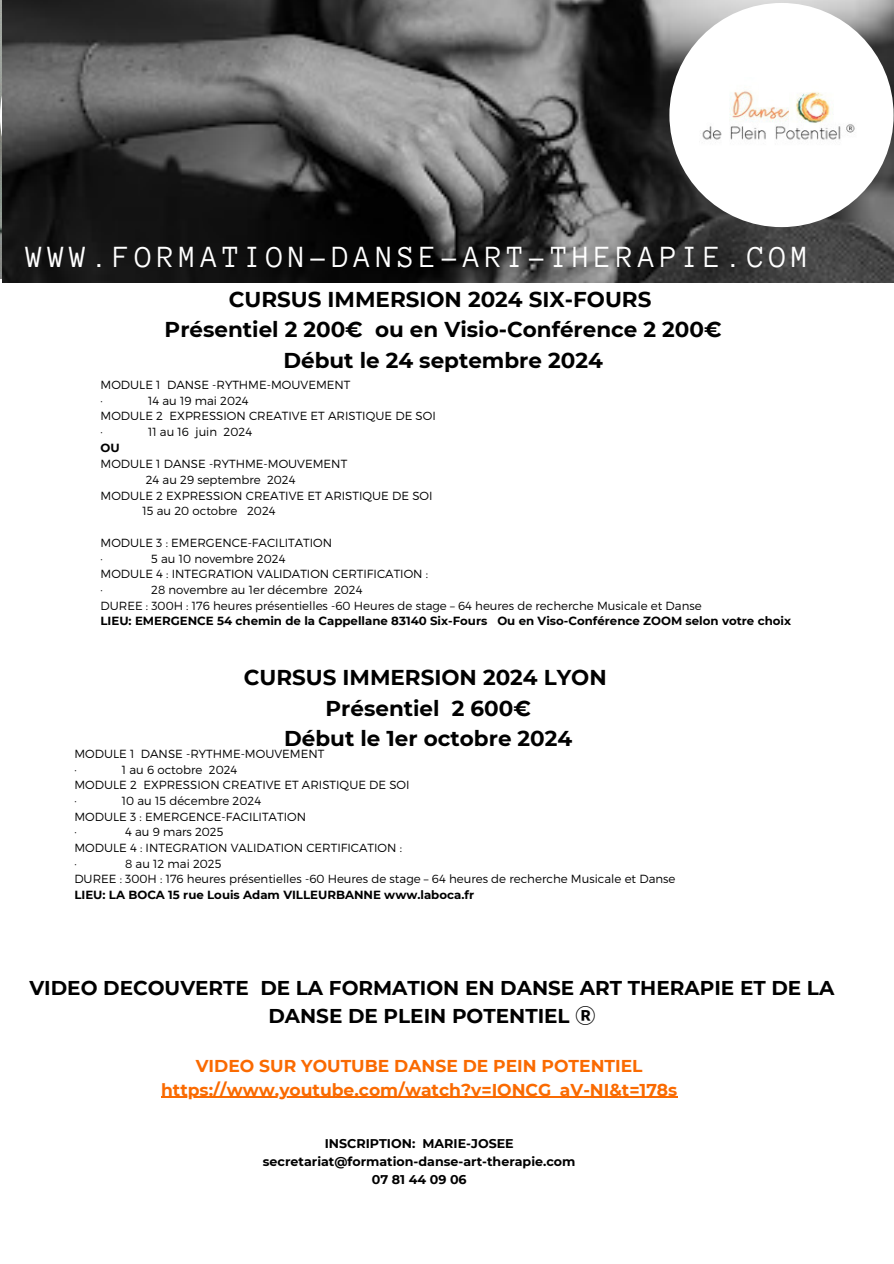
<style>
.page{position:relative;width:894px;height:1264px;background:#fff}
.page>*{position:absolute;margin:0;border:0;box-sizing:border-box;transform-origin:0 0}
.t1{font:31.5px "Anonymous Pro";letter-spacing:.15em;color:#fff}
.t2{font:700 21.45px/30.3px "Montserrat";color:#000;text-align:center}
.t3{font:700 19.95px/28.2px "Montserrat";color:#000;text-align:center}
.t4{font:700 17.1px "Montserrat";color:#fa6a01}
.t5{font:700 12.6px "Montserrat";color:#000}
.t6{font:300 11.7px "Montserrat";color:#000}
.t7{font:700 11.7px "Montserrat";color:#000}
.s1{font-family:"Noto Sans CJ Ksc"}
</style>
<div class="page">
<img style="left:2px;top:0;width:891px;height:282px">
<img style="left:669px;top:3px;width:224px;height:224px;border-radius:50%">
<hr style="left:161px;top:1096px;width:516px;height:1px;background:#fa6a01">
<p class="t1" style="left:26px;top:241px;width:784px">WWW.FORMATION-DANSE-ART-THERAPIE.COM</p>
<h1 class="t1" style="left:52px;top:242px;width:784px">WWW.FORMATION-DANSE-ART-THERAPIE.COM</h1>
<p class="t2" style="left:164px;top:284px;width:558px">CURSUS IMMERSION 2024 SIX-FOURS<br>Présentiel 2 200€ ou en Visio-Conférence 2 200€</p>
<p class="t2" style="left:283px;top:345px;width:321px">Début le 24 septembre 2024</p>
<h3 class="t6" style="left:100px;top:377px;width:251px">MODULE 1 DANSE -RYTHME-MOUVEMENT</h3>
<p class="t6" style="left:100px;top:393px;width:4px">·</p>
<p class="t6" style="left:148px;top:393px;width:102px">14 au 19 mai 2024</p>
<p class="t6" style="left:100px;top:408px;width:337px">MODULE 2 EXPRESSION CREATIVE ET ARISTIQUE DE SOI</p>
<p class="t6" style="left:100px;top:424px;width:4px">·</p>
<p class="t6" style="left:148px;top:424px;width:106px">11 au 16 juin 2024</p>
<p class="t7" style="left:100px;top:440px;width:21px">OU</p>
<p class="t6" style="left:100px;top:456px;width:248px">MODULE 1 DANSE -RYTHME-MOUVEMENT</p>
<p class="t6" style="left:146px;top:472px;width:151px">24 au 29 septembre 2024</p>
<p class="t6" style="left:100px;top:488px;width:333px">MODULE 2 EXPRESSION CREATIVE ET ARISTIQUE DE SOI</p>
<p class="t6" style="left:142px;top:503px;width:135px">15 au 20 octobre 2024</p>
<p class="t6" style="left:100px;top:535px;width:233px">MODULE 3 : EMERGENCE-FACILITATION</p>
<p class="t6" style="left:100px;top:550px;width:4px">·</p>
<p class="t6" style="left:151px;top:550px;width:136px">5 au 10 novembre 2024</p>
<p class="t6" style="left:100px;top:566px;width:329px">MODULE 4 : INTEGRATION VALIDATION CERTIFICATION :</p>
<h2 class="t6" style="left:100px;top:582px;width:4px">·</h2>
<h2 class="t6" style="left:151px;top:582px;width:213px">28 novembre au 1er décembre 2024</h2>
<h4 class="t6" style="left:100px;top:598px;width:602px">DUREE : 300H : 176 heures présentielles -60 Heures de stage – 64 heures de recherche Musicale et Danse</h4>
<h5 class="t7" style="left:100px;top:614px;width:691px">LIEU: EMERGENCE 54 chemin de la Cappellane 83140 Six-Fours Ou en Viso-Conférence ZOOM selon votre choix</h5>
<p class="t2" style="left:244px;top:662px;width:364px">CURSUS IMMERSION 2024 LYON<br>Présentiel 2 600€</p>
<p class="t2" style="left:284px;top:723px;width:289px">Début le 1er octobre 2024</p>
<p class="t6" style="left:74px;top:746px;width:251px">MODULE 1 DANSE -RYTHME-MOUVEMENT</p>
<h1 class="t6" style="left:74px;top:761px;width:4px">·</h1>
<h1 class="t6" style="left:122px;top:761px;width:117px">1 au 6 octobre 2024</h1>
<p class="t6" style="left:74px;top:777px;width:337px">MODULE 2 EXPRESSION CREATIVE ET ARISTIQUE DE SOI</p>
<p class="t6" style="left:74px;top:793px;width:4px">·</p>
<p class="t6" style="left:122px;top:793px;width:141px">10 au 15 décembre 2024</p>
<h3 class="t6" style="left:74px;top:809px;width:233px">MODULE 3 : EMERGENCE-FACILITATION</h3>
<p class="t6" style="left:74px;top:824px;width:4px">·</p>
<p class="t6" style="left:125px;top:824px;width:100px">4 au 9 mars 2025</p>
<p class="t6" style="left:74px;top:840px;width:329px">MODULE 4 : INTEGRATION VALIDATION CERTIFICATION :</p>
<p class="t6" style="left:74px;top:856px;width:4px">·</p>
<p class="t6" style="left:125px;top:856px;width:98px">8 au 12 mai 2025</p>
<p class="t6" style="left:74px;top:871px;width:602px">DUREE : 300H : 176 heures présentielles -60 Heures de stage – 64 heures de recherche Musicale et Danse</p>
<p class="t7" style="left:74px;top:887px;width:401px">LIEU: LA BOCA 15 rue Louis Adam VILLEURBANNE www.laboca.fr</p>
<p class="t3" style="left:29px;top:973px;width:806px">VIDEO DECOUVERTE DE LA FORMATION EN DANSE ART THERAPIE ET DE LA<br>DANSE DE PLEIN POTENTIEL <span class="s1">Ⓡ</span></p>
<p class="t4" style="left:196px;top:1055px;width:448px">VIDEO SUR YOUTUBE DANSE DE PEIN POTENTIEL</p>
<p class="t4" style="left:161px;top:1079px;width:517px">https://www.youtube.com/watch?v=IONCG_aV-NI&amp;t=178s</p>
<p class="t5" style="left:324px;top:1136px;width:92px">INSCRIPTION:</p>
<p class="t5" style="left:422px;top:1136px;width:93px">MARIE-JOSEE</p>
<p class="t5" style="left:263px;top:1154px;width:314px">secretariat@formation-danse-art-therapie.com</p>
<p class="t5" style="left:372px;top:1171px;width:96px">07 81 44 09 06</p>
</div>
